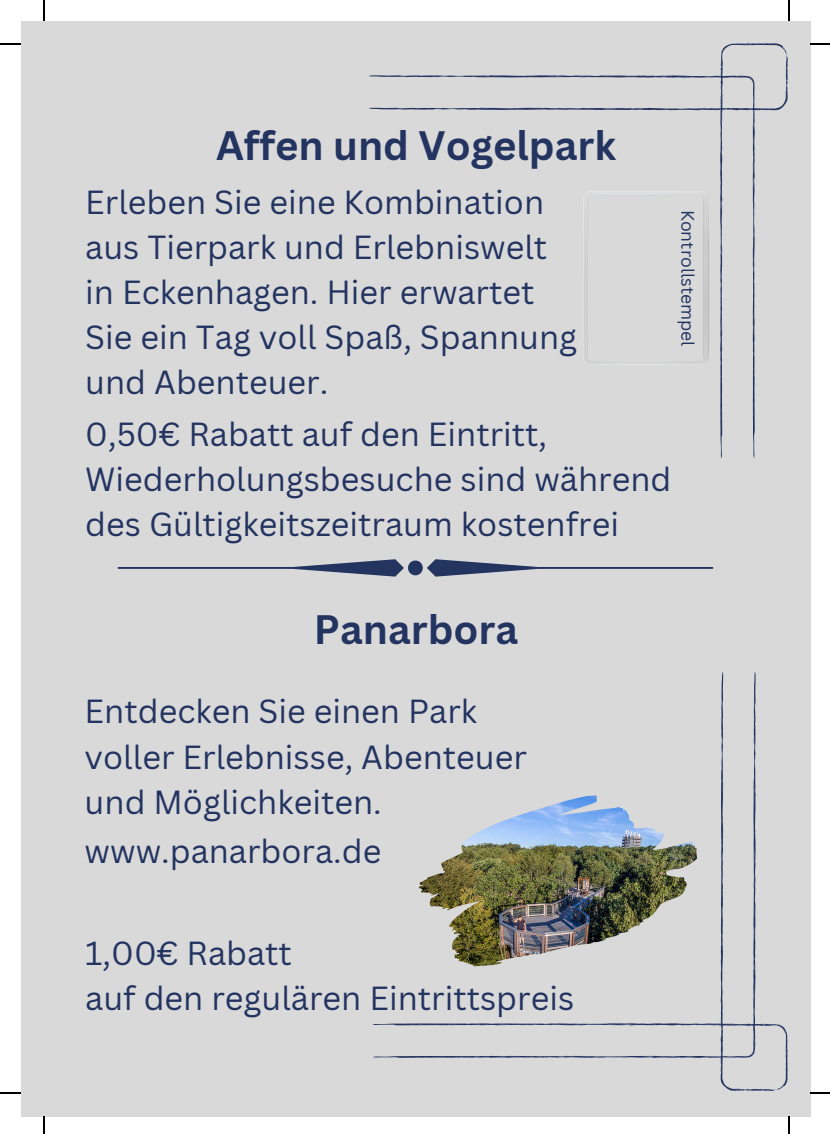
<style>
.page{position:relative;width:830px;height:1134px;background:#fff}
.page>*{position:absolute;margin:0;border:0;box-sizing:border-box;transform-origin:0 0}
.t1{font:700 40px "Canva Sans";color:#243461}
.t2{font:32.5px/45px "Canva Sans";color:#243461}
.t3{font:17.5px "Canva Sans";color:#243461}
</style>
<div class="page">
<div style="left:21px;top:21px;width:789px;height:1095px;background:#d9d9d9"></div>
<svg style="left:118px;top:559px;width:595px;height:17px"></svg>
<svg style="left:720px;top:43px;width:67px;height:67px"></svg>
<svg style="left:369px;top:75px;width:385px;height:384px"></svg>
<svg style="left:720px;top:1023px;width:67px;height:67px"></svg>
<svg style="left:372px;top:672px;width:383px;height:385px"></svg>
<img style="left:419px;top:795px;width:278px;height:171px">
<img style="left:583px;top:191px;width:126px;height:173px">
<hr style="left:43px;top:0;width:2px;height:21px;background:#000">
<hr style="left:0;top:43px;width:21px;height:2px;background:#000">
<svg style="left:788px;top:0;width:1px;height:21px"></svg>
<svg style="left:810px;top:43px;width:19px;height:2px"></svg>
<svg style="left:43px;top:1116px;width:2px;height:17px"></svg>
<hr style="left:0;top:1091px;width:21px;height:2px;background:#000">
<svg style="left:788px;top:1116px;width:1px;height:17px"></svg>
<svg style="left:810px;top:1091px;width:19px;height:2px"></svg>
<p class="t1" style="left:216px;top:117px;width:401px">Affen und Vogelpark</p>
<h2 class="t2" style="left:85px;top:178px;width:493px">Erleben Sie eine Kombination aus Tierpark und Erlebniswelt in Eckenhagen. Hier erwartet<br>Sie ein Tag voll Spaß, Spannung und Abenteuer.</h2>
<p class="t3" style="left:700px;top:209px;width:138px;rotate:90deg">Kontrollstempel</p>
<h1 class="t2" style="left:85px;top:410px;width:587px">0,50€ Rabatt auf den Eintritt,<br>Wiederholungsbesuche sind während des Gültigkeitszeitraum kostenfrei</h1>
<p class="t1" style="left:314px;top:601px;width:206px">Panarbora</p>
<p class="t2" style="left:85px;top:687px;width:444px">Entdecken Sie einen Park voller Erlebnisse, Abenteuer und Möglichkeiten.</p>
<p class="t2" style="left:85px;top:827px;width:298px">www.panarbora.de</p>
<h1 class="t2" style="left:85px;top:929px;width:490px">1,00€ Rabatt<br>auf den regulären Eintrittspreis</h1>
</div>
